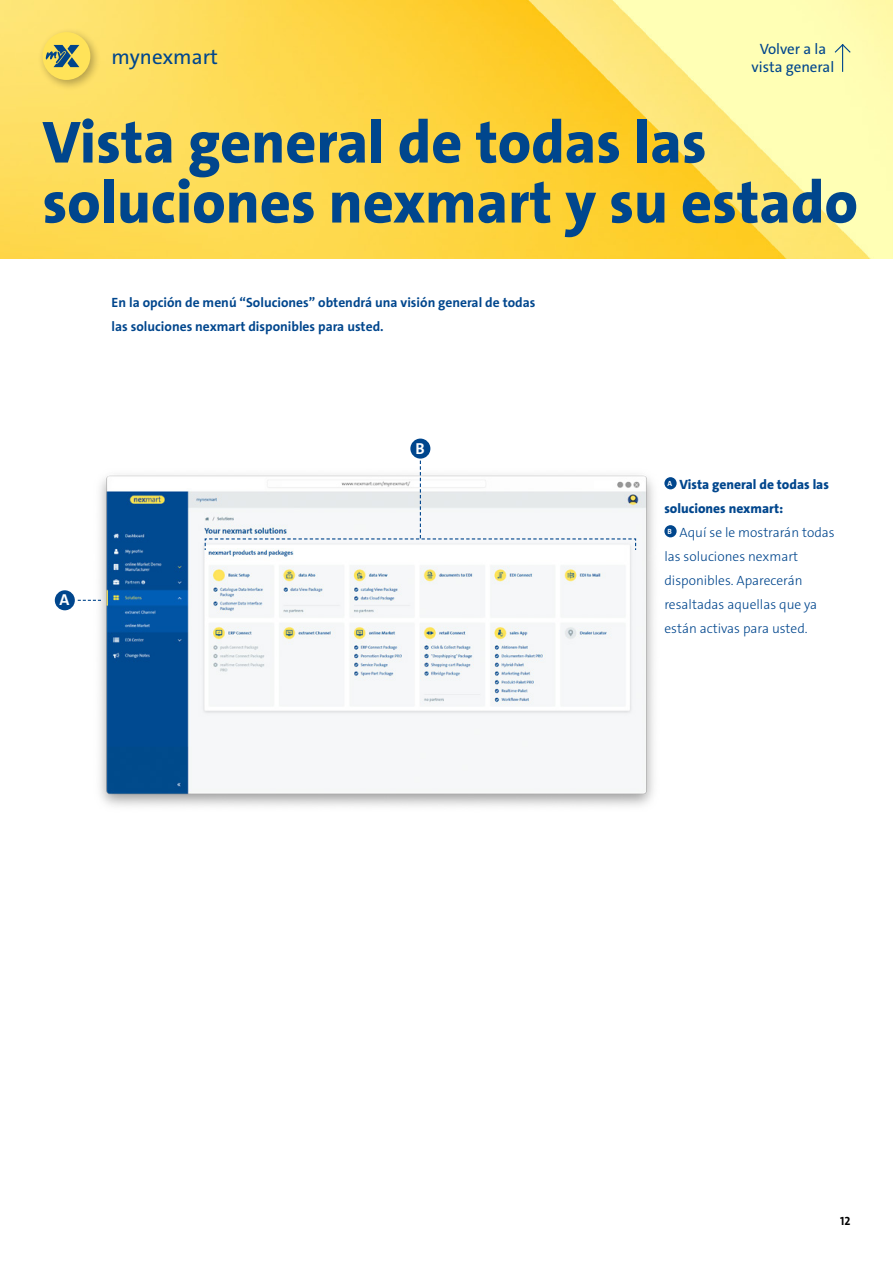
<style>
.page{position:relative;width:893px;height:1263px;background:#fff}
.page>*{position:absolute;margin:0;border:0;box-sizing:border-box;transform-origin:0 0}
.t1{font:800 60px "The Sans C4 s";color:#00468d}
.t2{font:21px "The Sans C4 s";color:#00468d}
.t3{font:700 15.9px "The Sans C4 s";color:#fff}
.t4{font:15px/18px "The Sans C4 s";color:#00468d;text-align:center}
.t5{font:300 13.5px/24px "The Sans C4 s";color:#00468d}
.t6{font:700 13.5px/24px "The Sans C4 s";color:#00468d}
.t7{font:800 13.5px "The Sans C4 s";color:#00468d}
.t8{font:700 12px "The Sans C4 s";color:#000}
.t9{font:700 7.5px "The Sans C4 s";color:#fff}
</style>
<div class="page">
<img style="left:0;top:0;width:893px;height:259px">
<div style="left:37px;top:26px;width:64px;height:65px;background:#000;opacity:.3"></div>
<div style="left:43px;top:32px;width:47px;height:48px;background:#ffe359;border-radius:50%"></div>
<svg style="left:46px;top:45px;width:33px;height:22px"></svg>
<div style="left:664px;top:477px;width:13px;height:12px;background:#00468d;border-radius:50%"></div>
<div style="left:664px;top:525px;width:13px;height:12px;background:#00468d;border-radius:50%"></div>
<svg style="left:833px;top:43px;width:19px;height:29px"></svg>
<img style="left:90px;top:475px;width:564px;height:332px">
<div style="left:55px;top:590px;width:20px;height:20px;background:#00468d;border-radius:50%"></div>
<svg style="left:78px;top:600px;width:23px;height:1px"></svg>
<div style="left:410px;top:439px;width:20px;height:20px;background:#00468d;border-radius:50%"></div>
<svg style="left:204px;top:461px;width:433px;height:90px"></svg>
<p class="t2" style="left:112px;top:43px;width:108px">mynexmart</p>
<p class="t4" style="left:752px;top:40px;width:84px">Volver a la vista general</p>
<p class="t1" style="left:43px;top:104px;width:665px">Vista general de todas las</p>
<p class="t1" style="left:43px;top:164px;width:817px">soluciones nexmart y su estado</p>
<p class="t6" style="left:112px;top:290px;width:425px">En la opción de menú “Soluciones” obtendrá una visión general de todas las soluciones nexmart disponibles para usted.</p>
<p class="t3" style="left:60px;top:590px;width:11px">A</p>
<p class="t3" style="left:415px;top:438px;width:11px">B</p>
<p class="t9" style="left:667px;top:478px;width:6px">A</p>
<p class="t7" style="left:680px;top:476px;width:151px">Vista general de todas las</p>
<p class="t7" style="left:664px;top:500px;width:120px">soluciones nexmart:</p>
<p class="t9" style="left:667px;top:526px;width:6px">B</p>
<p class="t5" style="left:664px;top:521px;width:172px;text-indent:15px">Aquí se le mostrarán todas las soluciones nexmart disponibles. Aparecerán resaltadas aquellas que ya están activas para usted.</p>
<p class="t8" style="left:840px;top:1213px;width:12px">12</p>
</div>
